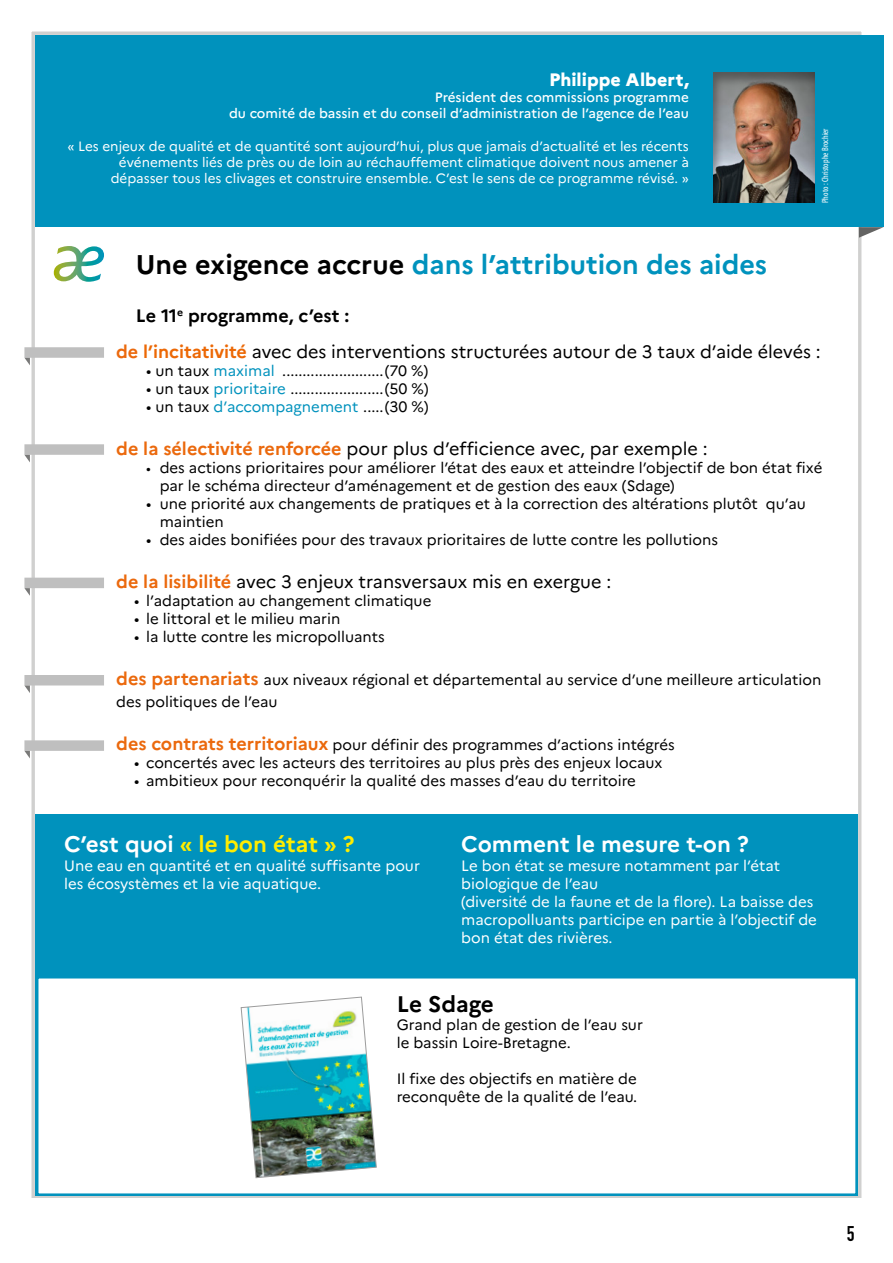
<style>
.page{position:relative;width:893px;height:1263px;background:#fff}
.page>*{position:absolute;margin:0;border:0;box-sizing:border-box;transform-origin:0 0}
.t1{font:700 27px "Marianne";color:#0092bd}
.t2{font:700 22.5px "Marianne";color:#ffed00}
.t3{font:700 22.5px "Marianne";color:#fff}
.t4{font:700 22.5px "Marianne";color:#000}
.t5{font:700 21px "DIN Condensed";color:#000}
.t6{font:18px "Marianne";letter-spacing:-.005em;color:#000}
.t7{font:700 18px "Marianne";color:#000}
.Burlot{font:800 18px "Marianne";color:#fff}
.puce{font:15px/18px "Marianne";color:#000}
.t8{font:15px/18px "Marianne";color:#fff}
.txt_Burlot{font:13.5px/16.2px "Marianne";color:#fff;text-align:right}
.Président{font:500 13.5px "Marianne";color:#fff}
.t9{font:condensed 9px "Myriad Pro";color:#fff}
.s1{color:#000}
.s2{font-weight:700;color:#eb690d}
.s3{font-weight:700;color:#ec6805}
.s4{color:#0092bd}
.s5{font-size:13.5px}
.s6{font-weight:700;font-size:18px;color:#eb690d}
.s7{color:#fff}
</style>
<div class="page">
<div style="left:24px;top:347px;width:80px;height:11px;background:#bfbfbf"></div>
<svg style="left:24px;top:358px;width:6px;height:7px"></svg>
<div style="left:24px;top:444px;width:80px;height:11px;background:#bfbfbf"></div>
<svg style="left:24px;top:455px;width:6px;height:7px"></svg>
<div style="left:24px;top:578px;width:80px;height:10px;background:#bfbfbf"></div>
<svg style="left:24px;top:588px;width:6px;height:8px"></svg>
<div style="left:24px;top:675px;width:80px;height:10px;background:#bfbfbf"></div>
<svg style="left:24px;top:685px;width:6px;height:8px"></svg>
<div style="left:24px;top:740px;width:80px;height:11px;background:#bfbfbf"></div>
<svg style="left:24px;top:751px;width:6px;height:7px"></svg>
<div style="left:36px;top:814px;width:822px;height:382px;background:#0092bd"></div>
<div style="left:35px;top:35px;width:848px;height:192px;background:#0092bd"></div>
<svg style="left:859px;top:227px;width:24px;height:11px"></svg>
<div style="left:713px;top:70px;width:103px;height:134px;background:#000;opacity:.33"></div>
<div style="left:37px;top:977px;width:820px;height:218px;background:#fff;border:2px solid #0092bd"></div>
<img style="left:241px;top:997px;width:136px;height:181px">
<svg style="left:54px;top:246px;width:50px;height:36px"></svg>
<p class="Burlot" style="left:549px;top:68px;width:141px">Philippe Albert,</p>
<p class="Président" style="left:435px;top:89px;width:255px">Président des commissions programme</p>
<p class="Président" style="left:229px;top:105px;width:461px">du comité de bassin et du conseil d’administration de l’agence de l’eau</p>
<p class="txt_Burlot" style="left:67px;top:138px;width:623px">« Les enjeux de qualité et de quantité sont aujourd’hui, plus que jamais d’actualité et les récents événements liés de près ou de loin au réchauffement climatique doivent nous amener à dépasser tous les clivages et construire ensemble. C’est le sens de ce programme révisé. »</p>
<p class="t1" style="left:136px;top:248px;width:633px"><span class="s1">Une exigence accrue</span> dans l’attribution des aides</p>
<p class="t9" style="left:820px;top:203px;width:76px;rotate:-90deg">Photo : Christophe Brochier</p>
<p class="t7" style="left:136px;top:305px;width:215px">Le 11<sup>e</sup> programme, c’est :</p>
<p class="t6" style="left:116px;top:340px;width:706px"><span class="s2">de</span> <span class="s3">l’incitativité</span> avec des interventions structurées autour de 3 taux d’aide élevés :</p>
<p class="puce" style="left:146px;top:361px;width:284px">• un taux <span class="s4">maximal</span> .........................(70 %)</p>
<p class="puce" style="left:146px;top:379px;width:284px">• un taux <span class="s4">prioritaire</span> .......................(50 %)</p>
<p class="puce" style="left:146px;top:397px;width:284px">• un taux <span class="s4">d’accompagnement</span> .....(30 %)</p>
<p class="t6" style="left:116px;top:437px;width:593px"><span class="s2">de la sélectivité renforcée</span> pour plus d’efficience avec, par exemple :</p>
<p class="puce" style="left:160px;top:458px;width:664px;text-indent:-14px"><span class="s5">•</span> des actions prioritaires pour améliorer l’état des eaux et atteindre l’objectif de bon état fixé par le schéma directeur d’aménagement et de gestion des eaux (Sdage)</p>
<p class="puce" style="left:160px;top:494px;width:648px;text-indent:-14px">• une priorité aux changements de pratiques et à la correction des altérations plutôt qu’au maintien</p>
<p class="puce" style="left:146px;top:530px;width:573px">• des aides bonifiées pour des travaux prioritaires de lutte contre les pollutions</p>
<p class="t6" style="left:116px;top:571px;width:497px"><span class="s2">de la lisibilité</span> avec 3 enjeux transversaux mis en exergue :</p>
<p class="puce" style="left:134px;top:592px;width:299px">• l’adaptation au changement climatique</p>
<p class="puce" style="left:134px;top:610px;width:208px">• le littoral et le milieu marin</p>
<p class="puce" style="left:134px;top:628px;width:252px">• la lutte contre les micropolluants</p>
<p class="puce" style="left:116px;top:669px;width:707px;line-height:21.6px"><span class="s6">des partenariats</span> aux niveaux régional et départemental au service d’une meilleure articulation des politiques de l’eau</p>
<p class="puce" style="left:116px;top:736px;width:560px"><span class="s6">des contrats territoriaux</span> pour définir des programmes d’actions intégrés</p>
<p class="puce" style="left:134px;top:754px;width:530px">• concertés avec les acteurs des territoires au plus près des enjeux locaux</p>
<p class="puce" style="left:134px;top:772px;width:503px">• ambitieux pour reconquérir la qualité des masses d’eau du territoire</p>
<p class="t2" style="left:64px;top:831px;width:292px"><span class="s7">C’est quoi</span> « le bon état » ?</p>
<p class="t8" style="left:64px;top:856px;width:357px">Une eau en quantité et en qualité suffisante pour les écosystèmes et la vie aquatique.</p>
<p class="t3" style="left:461px;top:831px;width:289px">Comment le mesure t-on ?</p>
<p class="t8" style="left:461px;top:856px;width:357px">Le bon état se mesure notamment par l’état biologique de l’eau<br>(diversité de la faune et de la flore). La baisse des macropolluants participe en partie à l’objectif de bon état des rivières.</p>
<p class="t4" style="left:397px;top:990px;width:99px">Le Sdage</p>
<p class="puce" style="left:397px;top:1016px;width:248px">Grand plan de gestion de l’eau sur le bassin Loire-Bretagne.</p>
<p class="puce" style="left:397px;top:1070px;width:242px">Il fixe des objectifs en matière de reconquête de la qualité de l’eau.</p>
<h3 class="t5" style="left:847px;top:1219px;width:9px">5</h3>
</div>
